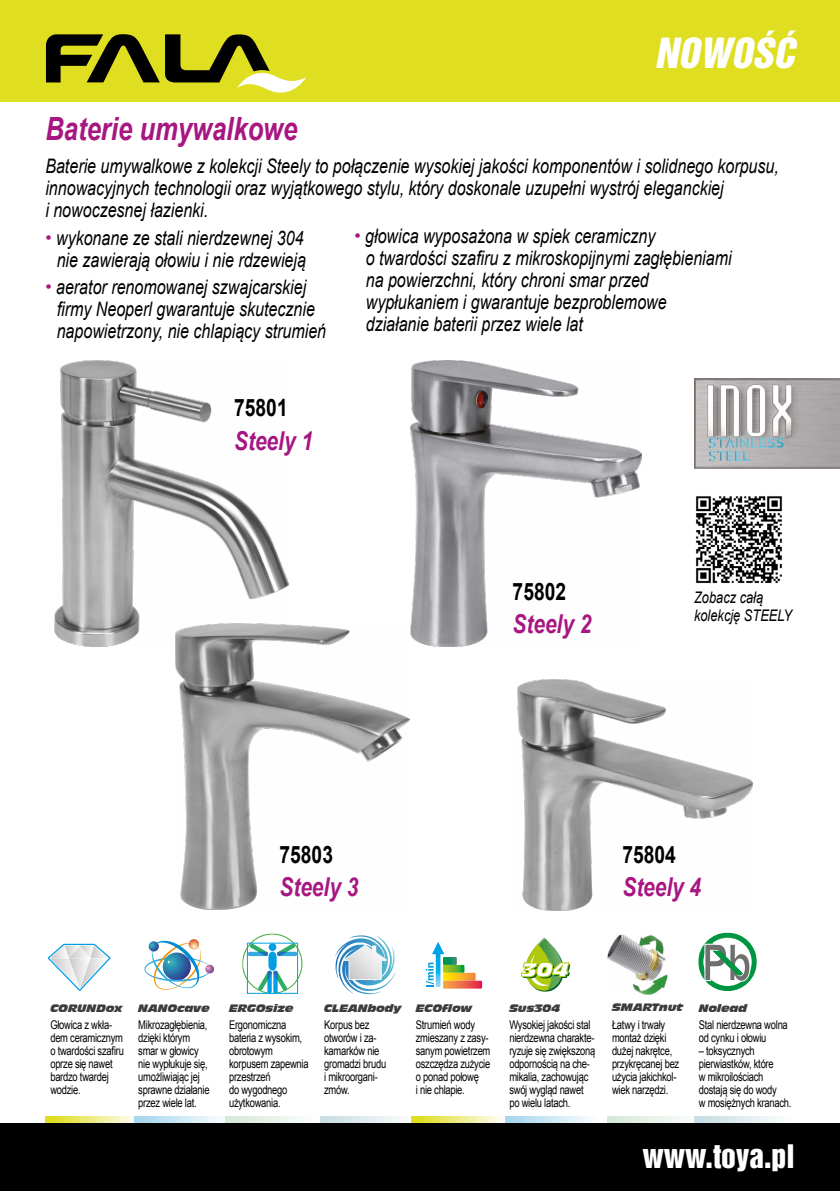
<style>
.page{position:relative;width:840px;height:1191px;background:#fff}
.page>*{position:absolute;margin:0;border:0;box-sizing:border-box;transform-origin:0 0}
.t1{font:italic 38px "Switzerland Inserat";color:#fff}
.t2{font:italic 700 32px "Arial";color:#a71681;scale:.8 1}
.t3{font:29.6px "Switzerland Inserat";color:#fff}
.t4{font:italic 700 26px "Arial";color:#a71681;scale:.8 1}
.t5{font:700 24px "Arial";color:#000;scale:.8 1}
.t6{font:italic 20px/22px "Arial";color:#000;scale:.8 1}
.t7{font:italic 16px/18px "Arial";color:#000;scale:.8 1}
.t8{font:12px/13px "Arial";letter-spacing:-.025em;color:#000;scale:.78 1}
.t9{font:italic 10px "Incised 901 BT Nord";color:#3c3c3b}
.s1{font-style:normal;font-size:18px;color:#a71681}
</style>
<div class="page">
<div style="left:0;top:0;width:839px;height:102px;background:#e0de20"></div>
<svg style="left:46px;top:34px;width:260px;height:59px"></svg>
<div style="left:0;top:1123px;width:839px;height:68px;background:#000"></div>
<img style="left:175px;top:624px;width:234px;height:285px">
<img style="left:517px;top:679px;width:234px;height:231px">
<img style="left:410px;top:360px;width:231px;height:287px">
<svg style="left:45px;top:1116px;width:89px;height:7px"></svg>
<svg style="left:134px;top:1116px;width:84px;height:7px"></svg>
<svg style="left:225px;top:1116px;width:72px;height:7px"></svg>
<svg style="left:320px;top:1116px;width:77px;height:7px"></svg>
<svg style="left:411px;top:1116px;width:91px;height:7px"></svg>
<svg style="left:505px;top:1116px;width:84px;height:7px"></svg>
<svg style="left:607px;top:1116px;width:73px;height:7px"></svg>
<svg style="left:694px;top:1116px;width:83px;height:7px"></svg>
<svg style="left:521px;top:937px;width:49px;height:54px"></svg>
<svg style="left:698px;top:932px;width:58px;height:59px"></svg>
<img style="left:607px;top:934px;width:60px;height:60px">
<svg style="left:48px;top:943px;width:62px;height:47px"></svg>
<svg style="left:425px;top:942px;width:57px;height:46px"></svg>
<svg style="left:144px;top:939px;width:70px;height:50px"></svg>
<svg style="left:242px;top:933px;width:60px;height:60px"></svg>
<svg style="left:335px;top:935px;width:60px;height:60px"></svg>
<img style="left:694px;top:378px;width:145px;height:90px">
<img style="left:54px;top:360px;width:234px;height:287px">
<img style="left:696px;top:496px;width:86px;height:88px">
<h1 class="t1" style="left:654px;top:29px;width:149px">NOWOŚĆ</h1>
<h2 class="t2" style="left:45px;top:107px;width:316px">Baterie umywalkowe</h2>
<h3 class="t6" style="left:45px;top:155px;width:917px">Baterie umywalkowe z kolekcji Steely to połączenie wysokiej jakości komponentów i solidnego korpusu, innowacyjnych technologii oraz wyjątkowego stylu, który doskonale uzupełni wystrój eleganckiej<br>i nowoczesnej łazienki.</h3>
<h3 class="t6" style="left:45px;top:227px;width:327px;text-align:center"><span class="s1">•</span> wykonane ze stali nierdzewnej 304 nie zawierają ołowiu i nie rdzewieją</h3>
<h3 class="t6" style="left:57px;top:276px;width:338px;text-indent:-11px"><span class="s1">•</span> aerator renomowanej szwajcarskiej firmy Neoperl gwarantuje skutecznie napowietrzony, nie chlapiący strumień</h3>
<h3 class="t6" style="left:365px;top:225px;width:458px;text-indent:-11px"><span class="s1">•</span> głowica wyposażona w spiek ceramiczny<br>o twardości szafiru z mikroskopijnymi zagłębieniami na powierzchni, który chroni smar przed wypłukaniem i gwarantuje bezproblemowe działanie baterii przez wiele lat</h3>
<h3 class="t5" style="left:234px;top:392px;width:68px">75801</h3>
<h3 class="t4" style="left:234px;top:424px;width:100px">Steely 1</h3>
<h3 class="t5" style="left:279px;top:838px;width:68px">75803</h3>
<h3 class="t4" style="left:279px;top:870px;width:100px">Steely 3</h3>
<h3 class="t5" style="left:512px;top:575px;width:68px">75802</h3>
<h3 class="t4" style="left:512px;top:607px;width:100px">Steely 2</h3>
<h3 class="t7" style="left:693px;top:589px;width:124px">Zobacz całą kolekcję STEELY</h3>
<h3 class="t5" style="left:622px;top:838px;width:68px">75804</h3>
<h3 class="t4" style="left:622px;top:870px;width:100px">Steely 4</h3>
<p class="t9" style="left:138px;top:1002px;width:73px">NANOcave</p>
<p class="t9" style="left:229px;top:1002px;width:66px">ERGOsize</p>
<p class="t9" style="left:324px;top:1002px;width:79px">CLEANbody</p>
<p class="t9" style="left:415px;top:1002px;width:58px">ECOflow</p>
<p class="t9" style="left:509px;top:1002px;width:52px">Sus304</p>
<p class="t9" style="left:611px;top:1001px;width:73px">SMARTnut</p>
<p class="t9" style="left:50px;top:1002px;width:74px">CORUNDox</p>
<p class="t9" style="left:698px;top:1002px;width:50px">Nolead</p>
<p class="t8" style="left:50px;top:1018px;width:96px">Głowica z wkła&shy;dem ceramicznym o twardości szafiru oprze się nawet bardzo twardej wodzie.</p>
<p class="t8" style="left:138px;top:1018px;width:93px">Mikrozagłębienia, dzięki którym smar w głowicy nie wypłukuje się, umożliwiając jej sprawne działanie przez wiele lat.</p>
<p class="t8" style="left:229px;top:1018px;width:103px">Ergonomiczna bateria z wysokim, obrotowym korpusem zapewnia przestrzeń<br>do wygodnego użytkowania.</p>
<p class="t8" style="left:324px;top:1018px;width:81px">Korpus bez otworów i za&shy;kamarków nie gromadzi brudu i mikroorgani&shy;zmów.</p>
<p class="t8" style="left:415px;top:1018px;width:97px">Strumień wody zmieszany z zasy&shy;sanym powietrzem oszczędza zużycie o ponad połowę<br>i nie chlapie.</p>
<p class="t8" style="left:509px;top:1018px;width:112px">Wysokiej jakości stal nierdzewna charakte&shy;ryzuje się zwiększoną odpornością na che&shy;mikalia, zachowując swój wygląd nawet po wielu latach.</p>
<p class="t8" style="left:611px;top:1018px;width:88px">Łatwy i trwały montaż dzięki dużej nakrętce, przykręcanej bez użycia jakichkol&shy;wiek narzędzi.</p>
<p class="t8" style="left:698px;top:1018px;width:116px">Stal nierdzewna wolna od cynku i ołowiu</p>
<p class="t8" style="left:698px;top:1044px;width:120px">– toksycznych pierwiastków, które<br>w mikroilościach dostają się do wody<br>w mosiężnych kranach.</p>
<h3 class="t3" style="left:642px;top:1137px;width:154px">www.toya.pl</h3>
</div>
